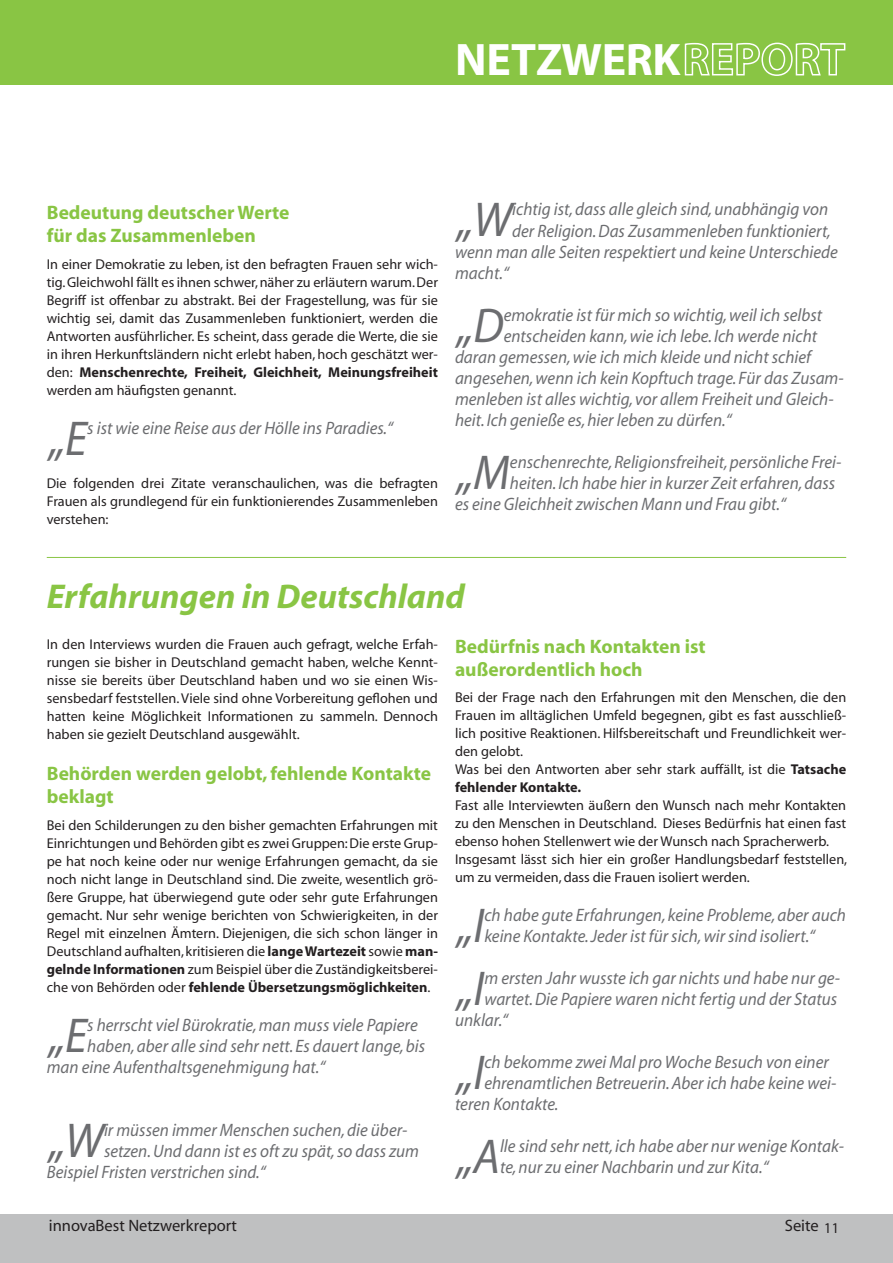
<style>
.page{position:relative;width:893px;height:1263px;background:#fff}
.page>*{position:absolute;margin:0;border:0;box-sizing:border-box;transform-origin:0 0}
.t1{font:italic 49.2px "Myriad";color:#6c6d70;scale:.95 1}
.t2{font:700 45.75px "Myriad";letter-spacing:-.01em;color:#fff}
.t3{font:italic 700 34.5px "Myriad";color:#89c544}
.t4{font:700 19.5px/23.4px "Myriad";color:#89c544}
.t5{font:italic 18px/21px "Myriad";color:#6c6d70;scale:.95 1}
.t6{font:16.5px "Myriad";color:#231f20}
.t7{font:14.25px/18px "Myriad";color:#231f20;text-align:justify}
.s1{font-weight:700}
</style>
<div class="page">
<div style="left:0;top:1214px;width:893px;height:49px;background:#bfc0c1"></div>
<div style="left:0;top:0;width:893px;height:85px;background:#89c544"></div>
<svg style="left:684px;top:42px;width:162px;height:34px"></svg>
<hr style="left:47px;top:557px;width:799px;height:1px;background:#89c544">
<h2 class="t2" style="left:455px;top:36px;width:227px">NETZWERK</h2>
<h3 class="t4" style="left:47px;top:201px;width:244px">Bedeutung deutscher Werte für das Zusammenleben</h3>
<p class="t7" style="left:47px;top:255px;width:393px">In einer Demokratie zu leben, ist den befragten Frauen sehr wich&shy;tig. Gleichwohl fällt es ihnen schwer, näher zu erläutern warum. Der Begriff ist offenbar zu abstrakt. Bei der Fragestellung, was für sie wichtig sei, damit das Zusammenleben funktioniert, werden die Antworten ausführlicher. Es scheint, dass gerade die Werte, die sie in ihren Herkunftsländern nicht erlebt haben, hoch geschätzt wer&shy;den: <span class="s1">Menschenrechte, Freiheit, Gleichheit, Meinungsfreiheit </span>werden am häufigsten genannt.</p>
<h1 class="t1" style="left:49px;top:414px;width:41px">„E</h1>
<p class="t5" style="left:87px;top:418px;width:323px">s ist wie eine Reise aus der Hölle ins Paradies.“</p>
<p class="t7" style="left:47px;top:474px;width:393px">Die folgenden drei Zitate veranschaulichen, was die befragten Frauen als grundlegend für ein funktionierendes Zusammenleben verstehen:</p>
<p class="t5" style="left:512px;top:200px;width:334px">ichtig ist, dass alle gleich sind, unabhängig von</p>
<p class="t5" style="left:512px;top:221px;width:337px">der Religion. Das Zusammenleben funktioniert,</p>
<p class="t5" style="left:455px;top:242px;width:405px">wenn man alle Seiten respektiert und keine Unterschiede</p>
<p class="t5" style="left:455px;top:263px;width:58px">macht.“</p>
<h1 class="t1" style="left:458px;top:301px;width:50px">„D</h1>
<p class="t5" style="left:504px;top:305px;width:337px">emokratie ist für mich so wichtig, weil ich selbst</p>
<h1 class="t1" style="left:458px;top:196px;width:59px">„W</h1>
<p class="t5" style="left:504px;top:326px;width:331px">entscheiden kann, wie ich lebe. Ich werde nicht</p>
<p class="t5" style="left:455px;top:347px;width:376px">daran gemessen, wie ich mich kleide und nicht schief</p>
<p class="t5" style="left:455px;top:368px;width:411px">angesehen, wenn ich kein Kopftuch trage. Für das Zusam-</p>
<p class="t5" style="left:455px;top:389px;width:400px">menleben ist alles wichtig, vor allem Freiheit und Gleich-</p>
<p class="t5" style="left:455px;top:410px;width:293px">heit. Ich genieße es, hier leben zu dürfen.“</p>
<h1 class="t1" style="left:458px;top:448px;width:57px">„M</h1>
<p class="t5" style="left:510px;top:452px;width:350px">enschenrechte, Religionsfreiheit, persönliche Frei-</p>
<p class="t5" style="left:510px;top:473px;width:344px">heiten. Ich habe hier in kurzer Zeit erfahren, dass</p>
<p class="t5" style="left:455px;top:494px;width:350px">es eine Gleichheit zwischen Mann und Frau gibt.“</p>
<h3 class="t3" style="left:47px;top:579px;width:420px">Erfahrungen in Deutschland</h3>
<p class="t7" style="left:47px;top:635px;width:393px">In den Interviews wurden die Frauen auch gefragt, welche Erfah&shy;rungen sie bisher in Deutschland gemacht haben, welche Kennt&shy;nisse sie bereits über Deutschland haben und wo sie einen Wis&shy;sensbedarf feststellen. Viele sind ohne Vorbereitung geflohen und hatten keine Möglichkeit Informationen zu sammeln. Dennoch haben sie gezielt Deutschland ausgewählt.</p>
<h3 class="t4" style="left:47px;top:762px;width:386px">Behörden werden gelobt, fehlende Kontakte beklagt</h3>
<p class="t7" style="left:47px;top:817px;width:393px">Bei den Schilderungen zu den bisher gemachten Erfahrungen mit Einrichtungen und Behörden gibt es zwei Gruppen: Die erste Grup&shy;pe hat noch keine oder nur wenige Erfahrungen gemacht, da sie noch nicht lange in Deutschland sind. Die zweite, wesentlich grö&shy;ßere Gruppe, hat überwiegend gute oder sehr gute Erfahrungen gemacht. Nur sehr wenige berichten von Schwierigkeiten, in der Regel mit einzelnen Ämtern. Diejenigen, die sich schon länger in Deutschland aufhalten, kritisieren die <span class="s1">lange Wartezeit</span> sowie <span class="s1">man&shy;gelnde Informationen</span> zum Beispiel über die Zuständigkeitsberei&shy;che von Behörden oder <span class="s1">fehlende Übersetzungsmöglichkeiten</span>.</p>
<h1 class="t1" style="left:49px;top:1011px;width:41px">„E</h1>
<p class="t5" style="left:87px;top:1015px;width:349px">s herrscht viel Bürokratie, man muss viele Papiere</p>
<p class="t5" style="left:87px;top:1036px;width:357px">haben, aber alle sind sehr nett. Es dauert lange, bis</p>
<p class="t5" style="left:47px;top:1057px;width:295px">man eine Aufenthaltsgenehmigung hat.“</p>
<p class="t5" style="left:104px;top:1120px;width:321px">ir müssen immer Menschen suchen, die über-</p>
<p class="t5" style="left:104px;top:1141px;width:333px">setzen. Und dann ist es oft zu spät, so dass zum</p>
<p class="t5" style="left:47px;top:1162px;width:232px">Beispiel Fristen verstrichen sind.“</p>
<h1 class="t1" style="left:49px;top:1116px;width:59px">„W</h1>
<h3 class="t4" style="left:455px;top:635px;width:252px">Bedürfnis nach Kontakten ist außerordentlich hoch</h3>
<p class="t7" style="left:455px;top:689px;width:393px;text-align:left">Bei der Frage nach den Erfahrungen mit den Menschen, die den Frauen im alltäglichen Umfeld begegnen, gibt es fast ausschließ&shy;lich positive Reaktionen. Hilfsbereitschaft und Freundlichkeit wer&shy;den gelobt.<br>Was bei den Antworten aber sehr stark auffällt, ist die <span class="s1">Tatsache fehlender Kontakte.</span></p>
<p class="t7" style="left:455px;top:797px;width:394px;text-align:left">Fast alle Interviewten äußern den Wunsch nach mehr Kontakten zu den Menschen in Deutschland. Dieses Bedürfnis hat einen fast ebenso hohen Stellenwert wie der Wunsch nach Spracherwerb.<br>Insgesamt lässt sich hier ein großer Handlungsbedarf feststellen, um zu vermeiden, dass die Frauen isoliert werden.</p>
<h1 class="t1" style="left:458px;top:901px;width:30px">„I</h1>
<p class="t5" style="left:484px;top:906px;width:382px">ch habe gute Erfahrungen, keine Probleme, aber auch keine Kontakte. Jeder ist für sich, wir sind isoliert.“</p>
<h1 class="t1" style="left:458px;top:964px;width:30px">„I</h1>
<p class="t5" style="left:484px;top:969px;width:376px">m ersten Jahr wusste ich gar nichts und habe nur ge-</p>
<p class="t5" style="left:484px;top:990px;width:373px">wartet. Die Papiere waren nicht fertig und der Status</p>
<p class="t5" style="left:455px;top:1011px;width:57px">unklar.“</p>
<h1 class="t1" style="left:458px;top:1048px;width:30px">„I</h1>
<p class="t5" style="left:484px;top:1053px;width:364px">ch bekomme zwei Mal pro Woche Besuch von einer</p>
<p class="t5" style="left:484px;top:1074px;width:372px">ehrenamtlichen Betreuerin. Aber ich habe keine wei-</p>
<p class="t5" style="left:455px;top:1095px;width:111px">teren Kontakte.</p>
<h1 class="t1" style="left:458px;top:1132px;width:46px">„A</h1>
<p class="t5" style="left:500px;top:1137px;width:364px">lle sind sehr nett, ich habe aber nur wenige Kontak&shy;te, nur zu einer Nachbarin und zur Kita.“</p>
<p class="t6" style="left:49px;top:1217px;width:190px">innovaBest Netzwerkreport</p>
<p class="t6" style="left:785px;top:1217px;width:56px">Seite <sub>11</sub></p>
</div>
